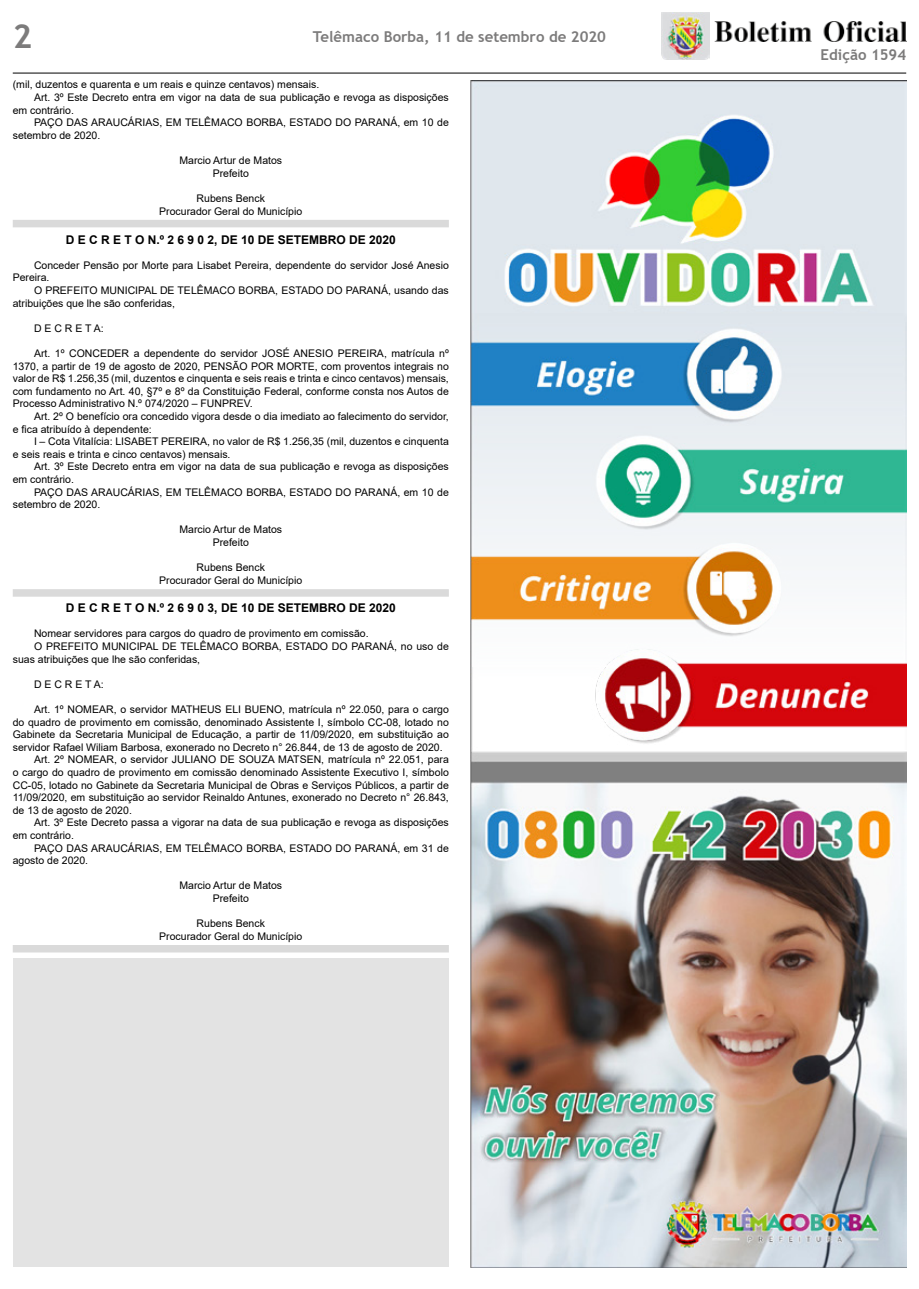
<style>
.page{position:relative;width:919px;height:1289px;background:#fff}
.page>*{position:absolute;margin:0;border:0;box-sizing:border-box;transform-origin:0 0}
.t1{font:700 33px "Trebuchet MS";color:#7c7b7b}
.t2{font:700 15px "Trebuchet MS";color:#7c7b7b}
.t3{font:700 12px "Arial";color:#000}
.t4{font:10.5px/12.6px "Arial";color:#000}
</style>
<div class="page">
<img style="left:662px;top:13px;width:47px;height:47px">
<img style="left:714px;top:21px;width:192px;height:21px">
<hr style="left:13px;top:73px;width:893px;height:1px;background:#000">
<div style="left:13px;top:589px;width:436px;height:7px;background:#dadada"></div>
<div style="left:13px;top:945px;width:436px;height:7px;background:#dadada"></div>
<div style="left:13px;top:220px;width:436px;height:7px;background:#dadada"></div>
<img style="left:470px;top:81px;width:436px;height:1186px">
<div style="left:14px;top:958px;width:435px;height:308px;background:#e3e3e3"></div>
<h1 class="t1" style="left:13px;top:16px;width:21px">2</h1>
<h2 class="t2" style="left:313px;top:27px;width:294px">Telêmaco Borba, 11 de setembro de 2020</h2>
<p class="t4" style="left:13px;top:78px;width:308px">(mil, duzentos e quarenta e um reais e quinze centavos) mensais.</p>
<p class="t4" style="left:34px;top:91px;width:416px">Art. 3º Este Decreto entra em vigor na data de sua publicação e revoga as disposições</p>
<p class="t4" style="left:13px;top:104px;width:63px">em contrário.</p>
<p class="t4" style="left:34px;top:116px;width:416px">PAÇO DAS ARAUCÁRIAS, EM TELÊMACO BORBA, ESTADO DO PARANÁ, em 10 de</p>
<p class="t4" style="left:13px;top:129px;width:89px">setembro de 2020.</p>
<p class="t4" style="left:179px;top:154px;width:104px;text-align:center">Marcio Artur de Matos<br>Prefeito</p>
<p class="t4" style="left:159px;top:192px;width:144px;text-align:center">Rubens Benck<br>Procurador Geral do Município</p>
<p class="t3" style="left:66px;top:231px;width:331px">D E C R E T O N.º 2 6 9 0 2, DE 10 DE SETEMBRO DE 2020</p>
<p class="t4" style="left:13px;top:259px;width:437px;text-indent:21px">Conceder Pensão por Morte para Lisabet Pereira, dependente do servidor José Anesio<br>Pereira.</p>
<p class="t4" style="left:13px;top:284px;width:437px;text-indent:21px">O PREFEITO MUNICIPAL DE TELÊMACO BORBA, ESTADO DO PARANÁ, usando das atribuições que lhe são conferidas,</p>
<p class="t4" style="left:34px;top:322px;width:71px">D E C R E T A:</p>
<p class="t4" style="left:13px;top:347px;width:437px;text-align:justify;text-indent:21px">Art. 1º CONCEDER a dependente do servidor JOSÉ ANESIO PEREIRA, matrícula nº 1370, a partir de 19 de agosto de 2020, PENSÃO POR MORTE, com proventos integrais no valor de R$ 1.256,35 (mil, duzentos e cinquenta e seis reais e trinta e cinco centavos) mensais, com fundamento no Art. 40, §7º e 8º da Constituição Federal, conforme consta nos Autos de Processo Administrativo N.º 074/2020 – FUNPREV.</p>
<p class="t4" style="left:13px;top:410px;width:437px;text-indent:21px">Art. 2º O benefício ora concedido vigora desde o dia imediato ao falecimento do servidor, e fica atribuído à dependente:</p>
<p class="t4" style="left:13px;top:435px;width:437px;text-indent:21px">I – Cota Vitalícia: LISABET PEREIRA, no valor de R$ 1.256,35 (mil, duzentos e cinquenta e seis reais e trinta e cinco centavos) mensais.</p>
<p class="t4" style="left:13px;top:460px;width:437px;text-indent:21px">Art. 3º Este Decreto entra em vigor na data de sua publicação e revoga as disposições em contrário.</p>
<p class="t4" style="left:13px;top:485px;width:437px;text-indent:21px">PAÇO DAS ARAUCÁRIAS, EM TELÊMACO BORBA, ESTADO DO PARANÁ, em 10 de setembro de 2020.</p>
<p class="t4" style="left:179px;top:523px;width:104px;text-align:center">Marcio Artur de Matos<br>Prefeito</p>
<p class="t4" style="left:159px;top:561px;width:144px;text-align:center">Rubens Benck<br>Procurador Geral do Município</p>
<p class="t3" style="left:66px;top:599px;width:331px">D E C R E T O N.º 2 6 9 0 3, DE 10 DE SETEMBRO DE 2020</p>
<p class="t4" style="left:34px;top:627px;width:336px">Nomear servidores para cargos do quadro de provimento em comissão.</p>
<p class="t4" style="left:34px;top:640px;width:416px">O PREFEITO MUNICIPAL DE TELÊMACO BORBA, ESTADO DO PARANÁ, no uso de</p>
<p class="t4" style="left:13px;top:652px;width:189px">suas atribuições que lhe são conferidas,</p>
<p class="t4" style="left:34px;top:677px;width:71px">D E C R E T A:</p>
<p class="t4" style="left:34px;top:703px;width:416px">Art. 1º NOMEAR, o servidor MATHEUS ELI BUENO, matrícula nº 22.050, para o cargo</p>
<p class="t4" style="left:13px;top:715px;width:437px">do quadro de provimento em comissão, denominado Assistente I, símbolo CC-08, lotado no</p>
<p class="t4" style="left:13px;top:728px;width:437px">Gabinete da Secretaria Municipal de Educação, a partir de 11/09/2020, em substituição ao</p>
<p class="t4" style="left:13px;top:740px;width:431px">servidor Rafael Wiliam Barbosa, exonerado no Decreto n° 26.844, de 13 de agosto de 2020.</p>
<p class="t4" style="left:34px;top:753px;width:416px">Art. 2º NOMEAR, o servidor JULIANO DE SOUZA MATSEN, matrícula nº 22.051, para</p>
<p class="t4" style="left:13px;top:766px;width:437px">o cargo do quadro de provimento em comissão denominado Assistente Executivo I, símbolo</p>
<p class="t4" style="left:13px;top:778px;width:437px">CC-05, lotado no Gabinete da Secretaria Municipal de Obras e Serviços Públicos, a partir de</p>
<p class="t4" style="left:13px;top:791px;width:437px">11/09/2020, em substituição ao servidor Reinaldo Antunes, exonerado no Decreto n° 26.843,</p>
<p class="t4" style="left:13px;top:803px;width:121px">de 13 de agosto de 2020.</p>
<p class="t4" style="left:34px;top:816px;width:416px">Art. 3º Este Decreto passa a vigorar na data de sua publicação e revoga as disposições</p>
<p class="t4" style="left:13px;top:829px;width:63px">em contrário.</p>
<p class="t4" style="left:34px;top:841px;width:416px">PAÇO DAS ARAUCÁRIAS, EM TELÊMACO BORBA, ESTADO DO PARANÁ, em 31 de</p>
<p class="t4" style="left:13px;top:854px;width:77px">agosto de 2020.</p>
<p class="t4" style="left:179px;top:879px;width:104px;text-align:center">Marcio Artur de Matos<br>Prefeito</p>
<p class="t4" style="left:159px;top:917px;width:144px;text-align:center">Rubens Benck<br>Procurador Geral do Município</p>
<h2 class="t2" style="left:820px;top:45px;width:87px">Edição 1594</h2>
</div>
